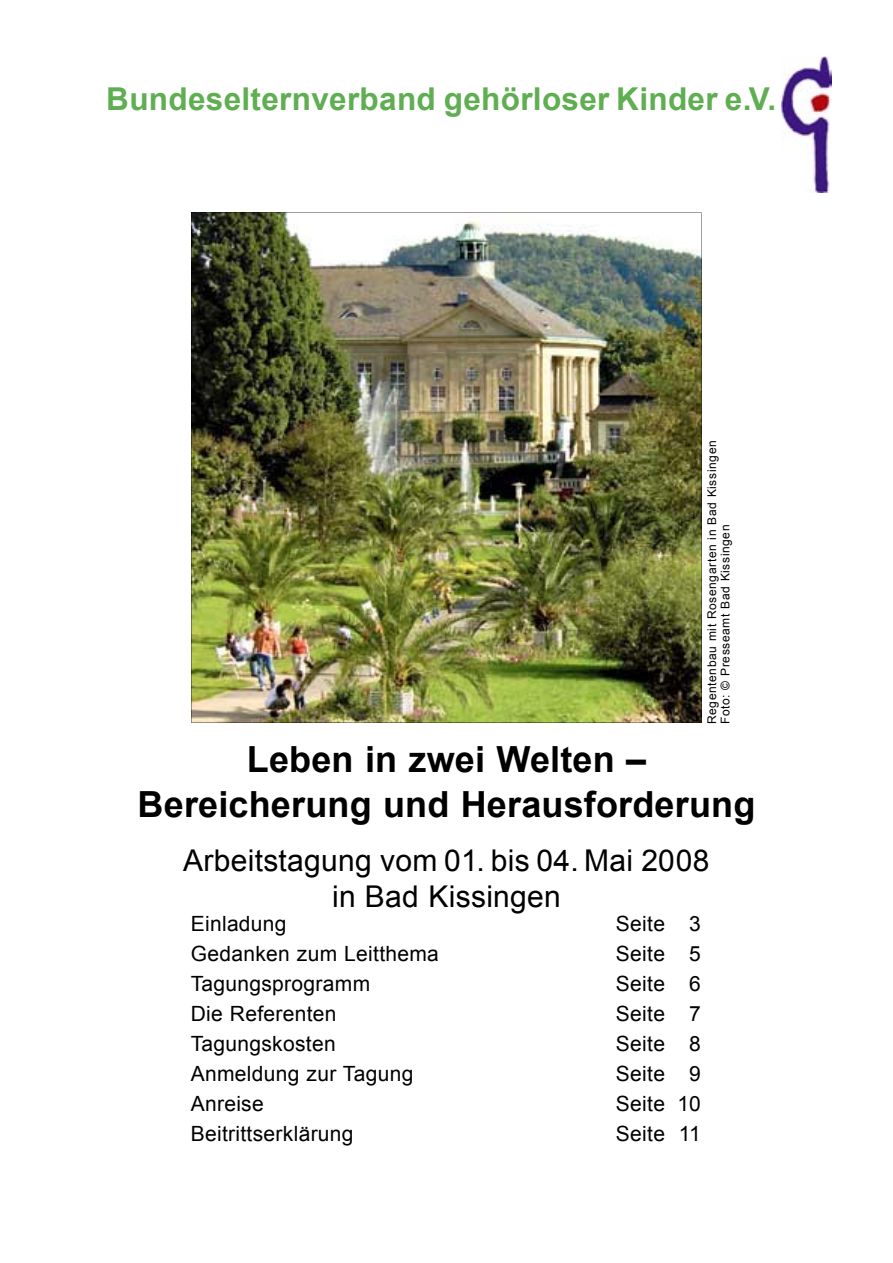
<style>
.page{position:relative;width:893px;height:1263px;background:#fff}
.page>*{position:absolute;margin:0;border:0;box-sizing:border-box;transform-origin:0 0}
.t1{font:700 36px/45px "Arial";letter-spacing:.005em;color:#000;text-align:center}
.t2{font:700 31.5px "Arial";letter-spacing:.01em;color:#5fae52}
.t3{font:30px/36px "Arial";letter-spacing:.01em;color:#000;text-align:center}
.t4{font:21px "Arial";letter-spacing:.015em;color:#000}
.t5{font:12px/13.5px "Arial";letter-spacing:.05em;color:#000}
</style>
<div class="page">
<img style="left:781px;top:56px;width:50px;height:136px">
<img style="left:191px;top:213px;width:511px;height:510px">
<h2 class="t2" style="left:106px;top:81px;width:671px">Bundeselternverband gehörloser Kinder e.V.</h2>
<p class="t5" style="left:705px;top:724px;width:285px;rotate:-90deg">Regentenbau mit Rosengarten in Bad Kissingen<br>Foto: © Presseamt Bad Kissingen</p>
<h1 class="t1" style="left:138px;top:737px;width:619px">Leben in zwei Welten –<br>Bereicherung und Herausforderung</h1>
<h3 class="t3" style="left:183px;top:842px;width:528px">Arbeitstagung vom 01. bis 04. Mai 2008 in Bad Kissingen</h3>
<p class="t4" style="left:191px;top:912px;width:97px">Einladung</p>
<p class="t4" style="left:616px;top:912px;width:87px">Seite 3</p>
<p class="t4" style="left:191px;top:942px;width:250px">Gedanken zum Leitthema</p>
<p class="t4" style="left:616px;top:942px;width:87px">Seite 5</p>
<p class="t4" style="left:191px;top:972px;width:181px">Tagungsprogramm</p>
<p class="t4" style="left:616px;top:972px;width:87px">Seite 6</p>
<p class="t4" style="left:191px;top:1002px;width:147px">Die Referenten</p>
<p class="t4" style="left:616px;top:1002px;width:87px">Seite 7</p>
<p class="t4" style="left:191px;top:1032px;width:147px">Tagungskosten</p>
<p class="t4" style="left:616px;top:1032px;width:87px">Seite 8</p>
<p class="t4" style="left:191px;top:1062px;width:224px">Anmeldung zur Tagung</p>
<p class="t4" style="left:616px;top:1062px;width:87px">Seite 9</p>
<p class="t4" style="left:191px;top:1092px;width:75px">Anreise</p>
<p class="t4" style="left:616px;top:1092px;width:87px">Seite 10</p>
<p class="t4" style="left:191px;top:1122px;width:164px">Beitrittserklärung</p>
<p class="t4" style="left:616px;top:1122px;width:87px">Seite 11</p>
</div>
